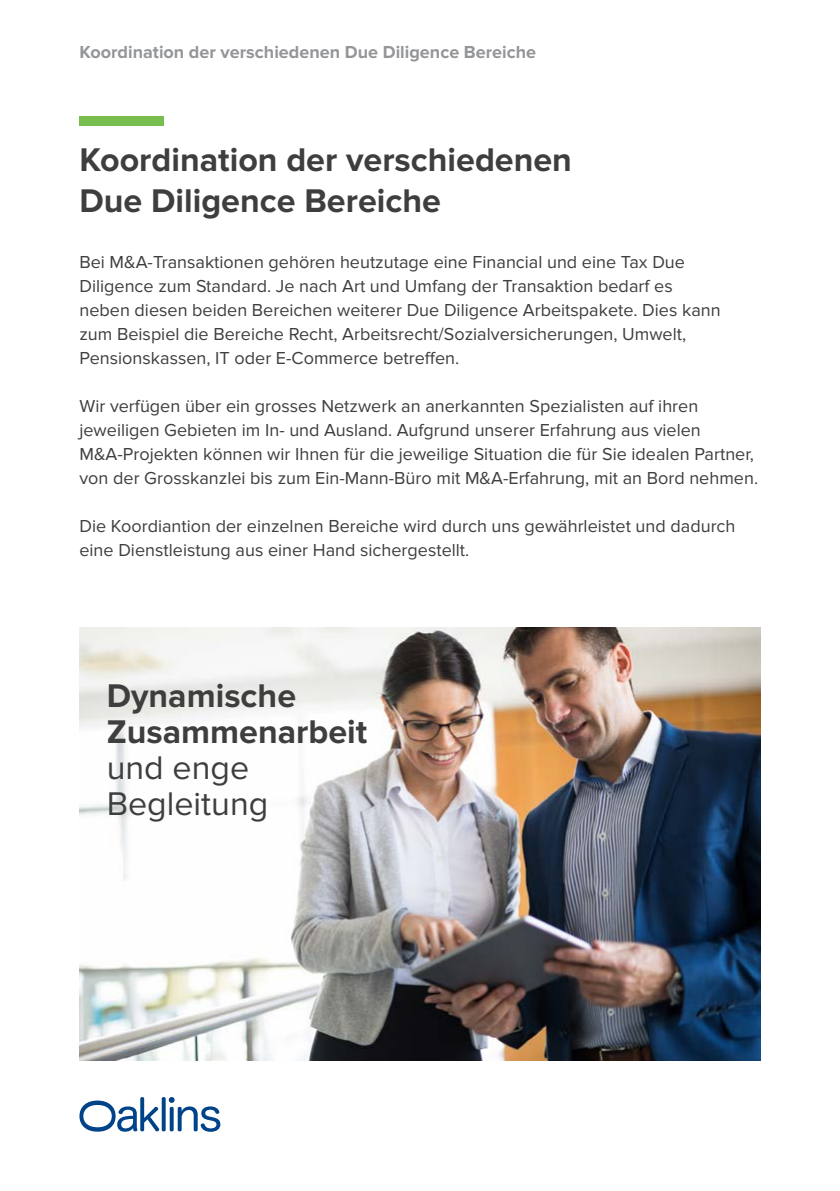
<style>
.page{position:relative;width:840px;height:1191px;background:#fff}
.page>*{position:absolute;margin:0;border:0;box-sizing:border-box;transform-origin:0 0}
._03_headline_level_1{font:700 34px/36px "Proxima Nova";color:#3e3e3f}
._01_bodycopy{font:18px/24px "Proxima Nova";color:#3e3e3f}
._03_headline_level_1-2{font:700 18px "Proxima Nova";color:#939598}
.s1{font-weight:400}
</style>
<div class="page">
<svg style="left:79px;top:1097px;width:141px;height:34px"></svg>
<img style="left:79px;top:627px;width:681px;height:433px">
<div style="left:79px;top:116px;width:84px;height:10px;background:#77be4e"></div>
<p class="_03_headline_level_1-2" style="left:79px;top:42px;width:458px">Koordination der verschiedenen Due Diligence Bereiche</p>
<p class="_03_headline_level_1" style="left:79px;top:140px;width:494px;line-height:40.8px">Koordination der verschiedenen<br>Due Diligence Bereiche</p>
<p class="_01_bodycopy" style="left:79px;top:250px;width:642px">Bei M&amp;A-Transaktionen gehören heutzutage eine Financial und eine Tax Due Diligence zum Standard. Je nach Art und Umfang der Transaktion bedarf es neben diesen beiden Bereichen weiterer Due Diligence Arbeitspakete. Dies kann zum Beispiel die Bereiche Recht, Arbeitsrecht/Sozialversicherungen, Umwelt, Pensionskassen, IT oder E-Commerce betreffen.</p>
<p class="_01_bodycopy" style="left:79px;top:394px;width:679px">Wir verfügen über ein grosses Netzwerk an anerkannten Spezialisten auf ihren jeweiligen Gebieten im In- und Ausland. Aufgrund unserer Erfahrung aus vielen M&amp;A-Projekten können wir Ihnen für die jeweilige Situation die für Sie idealen Partner, von der Grosskanzlei bis zum Ein-Mann-Büro mit M&amp;A-Erfahrung, mit an Bord nehmen.</p>
<p class="_01_bodycopy" style="left:79px;top:514px;width:657px">Die Koordiantion der einzelnen Bereiche wird durch uns gewährleistet und dadurch eine Dienstleistung aus einer Hand sichergestellt.</p>
<p class="_03_headline_level_1" style="left:107px;top:679px;width:262px">Dynamische<br>Zusammenarbeit <span class="s1">und enge<br>Begleitung</span></p>
</div>
